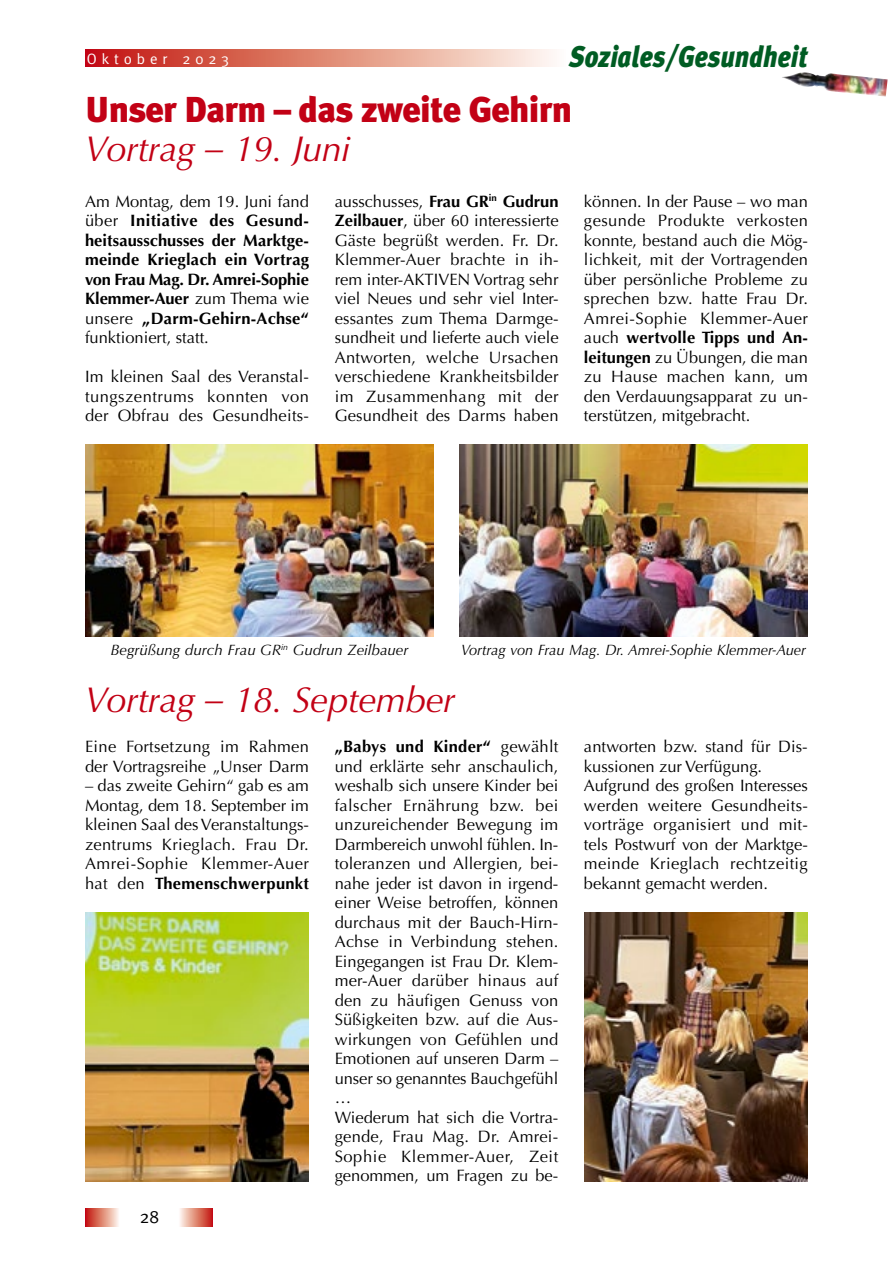
<style>
.page{position:relative;width:893px;height:1263px;background:#fff}
.page>*{position:absolute;margin:0;border:0;box-sizing:border-box;transform-origin:0 0}
.t1{font:italic 36px "Optima";letter-spacing:-.01em;color:#c20115}
.t2{font:900 36px "Meta Plus";letter-spacing:-.02em;color:#c20115}
.t3{font:italic 900 30px "Meta Plus";color:#005c23;scale:.85 1}
.t4{font:18px "Meta";color:#000}
.t5{font:16.5px/19.5px "Optima";letter-spacing:.005em;color:#000;text-align:justify}
.t6{font:700 16.5px/19.5px "Optima";color:#000;text-align:justify}
.t7{font:italic 15px "Optima";color:#000}
.t8{font:15px "Meta";letter-spacing:.325em;color:#fff}
.s1{font-weight:400}
.s2{font-weight:700}
</style>
<div class="page">
<div style="left:85px;top:50px;width:481px;height:17px;background:linear-gradient(to right,#c11206,#ffe)"></div>
<img style="left:782px;top:72px;width:106px;height:25px">
<div style="left:85px;top:1209px;width:34px;height:17px;background:linear-gradient(to right,#c11305,#fcf0df)"></div>
<div style="left:178px;top:1209px;width:34px;height:17px;background:linear-gradient(to right,#fffff0,#c62415)"></div>
<img style="left:584px;top:913px;width:224px;height:268px">
<img style="left:85px;top:913px;width:224px;height:268px">
<img style="left:85px;top:445px;width:349px;height:191px">
<img style="left:459px;top:445px;width:349px;height:191px">
<p class="t8" style="left:87px;top:50px;width:144px">Oktober 2023</p>
<h2 class="t3" style="left:569px;top:39px;width:282px">Soziales/Gesundheit</h2>
<h1 class="t2" style="left:85px;top:89px;width:489px">Unser Darm – das zweite Gehirn</h1>
<h1 class="t1" style="left:85px;top:128px;width:267px">Vortrag – 19. Juni</h1>
<p class="t6" style="left:85px;top:191px;width:226px"><span class="s1">Am Montag, dem 19. Juni fand über</span> Initiative des Gesund&shy;heitsausschusses der Marktge&shy;meinde Krieglach ein Vortrag von Frau Mag. Dr. Amrei-Sophie Klemmer-Auer <span class="s1">zum Thema wie unsere</span> „Darm-Gehirn-Achse“ <span class="s1">funktioniert, statt.</span></p>
<p class="t5" style="left:85px;top:367px;width:226px">Im kleinen Saal des Veranstal&shy;tungszentrums konnten von der Obfrau des Gesundheits-</p>
<p class="t5" style="left:335px;top:191px;width:226px">ausschusses, <span class="s2">Frau GR</span><sup>in</sup> <span class="s2">Gudrun Zeilbauer</span>, über 60 interessierte Gäste begrüßt werden. Fr. Dr.<br>Klemmer-Auer brachte in ih&shy;rem inter-AKTIVEN Vortrag sehr viel Neues und sehr viel Inter&shy;essantes zum Thema Darmge&shy;sundheit und lieferte auch viele Antworten, welche Ursachen verschiedene Krankheitsbilder im Zusammenhang mit der Gesundheit des Darms haben</p>
<p class="t5" style="left:584px;top:191px;width:226px">können. In der Pause – wo man gesunde Produkte verkosten konnte, bestand auch die Mög&shy;lichkeit, mit der Vortragenden über persönliche Probleme zu sprechen bzw. hatte Frau Dr.<br>Amrei-Sophie Klemmer-Auer auch <span class="s2">wertvolle Tipps und An&shy;leitungen</span> zu Übungen, die man zu Hause machen kann, um den Verdauungsapparat zu un&shy;terstützen, mitgebracht.</p>
<p class="t7" style="left:110px;top:641px;width:300px">Begrüßung durch Frau GR<sup>in</sup> Gudrun Zeilbauer</p>
<p class="t7" style="left:461px;top:641px;width:346px">Vortrag von Frau Mag. Dr. Amrei-Sophie Klemmer-Auer</p>
<h1 class="t1" style="left:85px;top:679px;width:372px">Vortrag – 18. September</h1>
<p class="t5" style="left:85px;top:737px;width:225px">Eine Fortsetzung im Rahmen der Vortragsreihe „Unser Darm</p>
<p class="t5" style="left:85px;top:776px;width:225px">– das zweite Gehirn“ gab es am Montag, dem 18. September im kleinen Saal des Veranstaltungs&shy;zentrums Krieglach. Frau Dr.<br>Amrei-Sophie Klemmer-Auer hat den <span class="s2">Themenschwerpunkt</span></p>
<p class="t5" style="left:335px;top:737px;width:225px;text-align:left"><span class="s2">„Babys und Kinder“</span> gewählt und erklärte sehr anschaulich, weshalb sich unsere Kinder bei falscher Ernährung bzw. bei unzureichender Bewegung im<br>Darmbereich unwohl fühlen. In&shy;toleranzen und Allergien, bei&shy;nahe jeder ist davon in irgend&shy;einer Weise betroffen, können durchaus mit der Bauch-Hirn-<br>Achse in Verbindung stehen.<br>Eingegangen ist Frau Dr. Klem&shy;mer-Auer darüber hinaus auf den zu häufigen Genuss von<br>Süßigkeiten bzw. auf die Aus&shy;wirkungen von Gefühlen und<br>Emotionen auf unseren Darm – unser so genanntes Bauchgefühl …<br>Wiederum hat sich die Vortra&shy;gende, Frau Mag. Dr. Amrei-<br>Sophie Klemmer-Auer, Zeit genommen, um Fragen zu be-</p>
<p class="t5" style="left:584px;top:737px;width:226px;text-align:left">antworten bzw. stand für Dis&shy;kussionen zur Verfügung.<br>Aufgrund des großen Interesses werden weitere Gesundheits&shy;vorträge organisiert und mit&shy;tels Postwurf von der Marktge&shy;meinde Krieglach rechtzeitig bekannt gemacht werden.</p>
<p class="t4" style="left:140px;top:1207px;width:21px">28</p>
</div>
